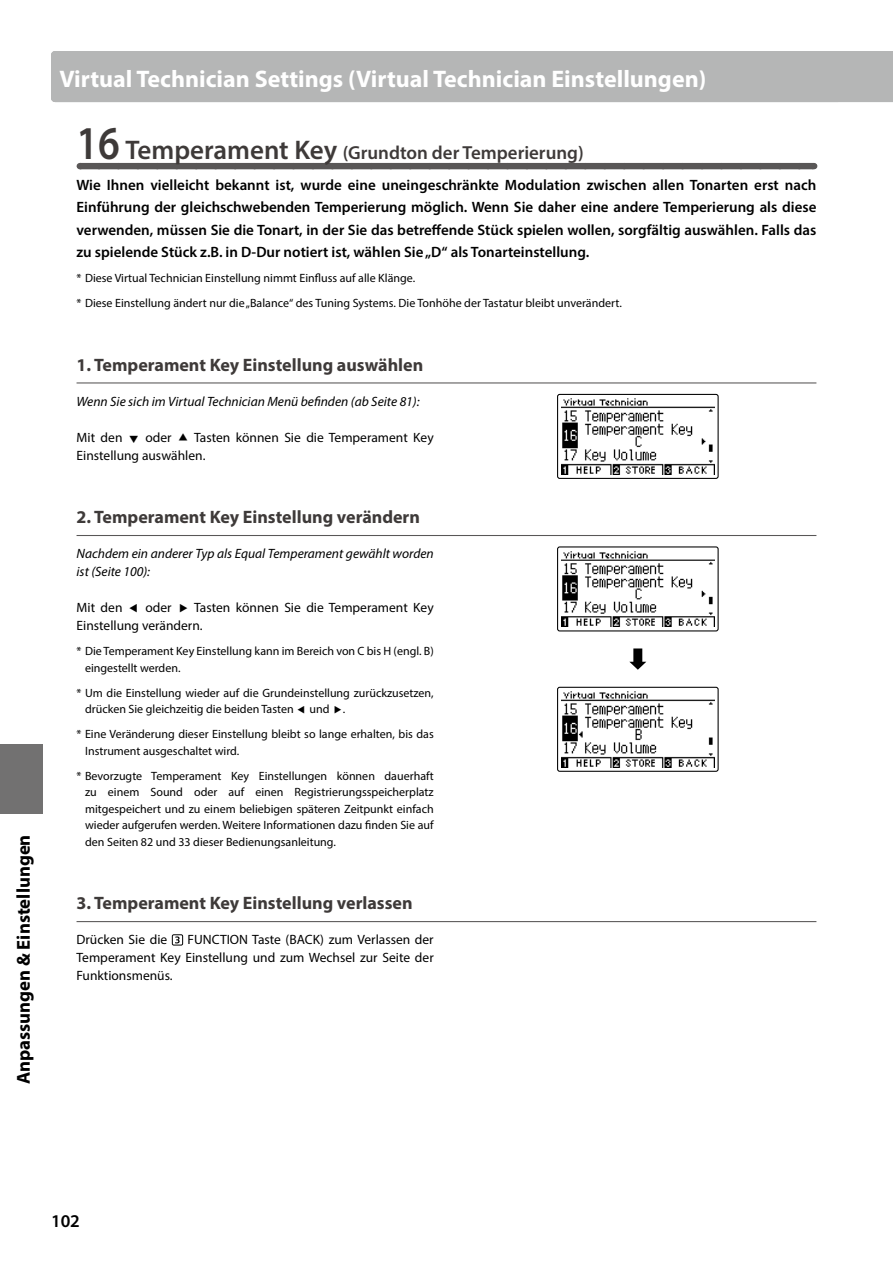
<style>
.page{position:relative;width:893px;height:1263px;background:#fff}
.page>*{position:absolute;margin:0;border:0;box-sizing:border-box;transform-origin:0 0}
.t1{font:700 24px "Myriad Pro";color:#fff}
.t2{font:600 18.9px "Myriad Pro";color:#3e3a39}
.t3{font:700 18.75px "Myriad Pro";color:#000}
.t4{font:700 18px "Myriad Pro";color:#3e3a39}
.t5{font:600 18px "Myriad Pro";color:#000}
.t6{font:600 15px/22.5px "Myriad Pro";color:#000;text-align:justify}
.t7{font:13.5px/18px "Myriad Pro";color:#000}
.t8{font:italic 13.5px/18px "Myriad Pro";color:#000}
.t9{font:12px/16.5px "Myriad Pro";color:#000}
.s1{font-size:47.25px}
.s2{font-size:27px}
</style>
<div class="page">
<div style="left:0;top:744px;width:43px;height:69px;background:#727171"></div>
<div style="left:51px;top:51px;width:842px;height:51px;background:#b5b6b6"></div>
<div style="left:80px;top:163px;width:733px;height:6px;background:#595757"></div>
<hr style="left:77px;top:382px;width:739px;height:1px;background:#595757">
<hr style="left:77px;top:535px;width:739px;height:1px;background:#595757">
<hr style="left:77px;top:921px;width:739px;height:1px;background:#595757">
<div style="left:172px;top:934px;width:11px;height:11px;border:1px solid #000"></div>
<svg style="left:175px;top:936px;width:5px;height:7px"></svg>
<img style="left:561px;top:398px;width:153px;height:76px">
<div style="left:557px;top:394px;width:162px;height:85px;border:1px solid #000;border-radius:2px"></div>
<img style="left:561px;top:551px;width:153px;height:76px">
<div style="left:557px;top:546px;width:162px;height:85px;border:1px solid #000;border-radius:2px"></div>
<svg style="left:629px;top:648px;width:17px;height:22px"></svg>
<img style="left:561px;top:691px;width:153px;height:76px">
<div style="left:557px;top:687px;width:162px;height:85px;border:1px solid #000;border-radius:2px"></div>
<h3 class="t3" style="left:11px;top:1084px;width:251px;rotate:-90deg">Anpassungen &amp; Einstellungen</h3>
<h1 class="t1" style="left:60px;top:63px;width:648px">Virtual Technician Settings (Virtual Technician Einstellungen)</h1>
<h2 class="t2" style="left:77px;top:140px;width:509px"><span class="s1">16</span> <span class="s2">Temperament Key</span> (Grundton der Temperierung)</h2>
<p class="t6" style="left:77px;top:173px;width:741px">Wie Ihnen vielleicht bekannt ist, wurde eine uneingeschränkte Modulation zwischen allen Tonarten erst nach Einführung der gleichschwebenden Temperierung möglich. Wenn Sie daher eine andere Temperierung als diese verwenden, müssen Sie die Tonart, in der Sie das betreffende Stück spielen wollen, sorgfältig auswählen. Falls das zu spielende Stück z.B. in D-Dur notiert ist, wählen Sie „D“ als Tonarteinstellung.</p>
<p class="t9" style="left:77px;top:265px;width:547px;line-height:25px">* Diese Virtual Technician Einstellung nimmt Einfluss auf alle Klänge.<br>* Diese Einstellung ändert nur die „Balance“ des Tuning Systems. Die Tonhöhe der Tastatur bleibt unverändert.</p>
<h3 class="t4" style="left:77px;top:353px;width:348px">1. Temperament Key Einstellung auswählen</h3>
<p class="t8" style="left:77px;top:392px;width:345px">Wenn Sie sich im Virtual Technician Menü befinden (ab Seite 81):</p>
<p class="t7" style="left:77px;top:428px;width:47px">Mit den</p>
<p class="t7" style="left:145px;top:428px;width:28px">oder</p>
<p class="t7" style="left:77px;top:428px;width:359px;text-indent:118px">Tasten können Sie die Temperament Key<br>Einstellung auswählen.</p>
<h3 class="t4" style="left:77px;top:505px;width:345px">2. Temperament Key Einstellung verändern</h3>
<p class="t8" style="left:77px;top:544px;width:359px">Nachdem ein anderer Typ als Equal Temperament gewählt worden ist (Seite 100):</p>
<p class="t7" style="left:77px;top:598px;width:47px">Mit den</p>
<p class="t7" style="left:145px;top:598px;width:28px">oder</p>
<p class="t7" style="left:77px;top:598px;width:359px;text-indent:118px">Tasten können Sie die Temperament Key<br>Einstellung verändern.</p>
<p class="t9" style="left:85px;top:643px;width:350px;text-indent:-9px">* Die Temperament Key Einstellung kann im Bereich von C bis H (engl. B) eingestellt werden.</p>
<p class="t9" style="left:85px;top:684px;width:350px;text-indent:-9px">* Um die Einstellung wieder auf die Grundeinstellung zurückzusetzen, drücken Sie gleichzeitig die beiden Tasten</p>
<p class="t9" style="left:77px;top:697px;width:359px;line-height:25px;text-indent:233px">und .<br>* Eine Veränderung dieser Einstellung bleibt so lange erhalten, bis das</p>
<p class="t9" style="left:77px;top:738px;width:359px;line-height:25px;text-indent:9px">Instrument ausgeschaltet wird.<br>* Bevorzugte Temperament Key Einstellungen können dauerhaft</p>
<p class="t9" style="left:85px;top:784px;width:350px;text-align:justify">zu einem Sound oder auf einen Registrierungsspeicherplatz mitgespeichert und zu einem beliebigen späteren Zeitpunkt einfach wieder aufgerufen werden. Weitere Informationen dazu finden Sie auf den Seiten 82 und 33 dieser Bedienungsanleitung.</p>
<h3 class="t4" style="left:77px;top:891px;width:338px">3. Temperament Key Einstellung verlassen</h3>
<p class="t7" style="left:77px;top:931px;width:92px">Drücken Sie die</p>
<p class="t7" style="left:77px;top:931px;width:359px;text-align:justify;text-indent:111px">FUNCTION Taste (BACK) zum Verlassen der Temperament Key Einstellung und zum Wechsel zur Seite der Funktionsmenüs.</p>
<h3 class="t5" style="left:51px;top:1209px;width:30px">102</h3>
</div>
